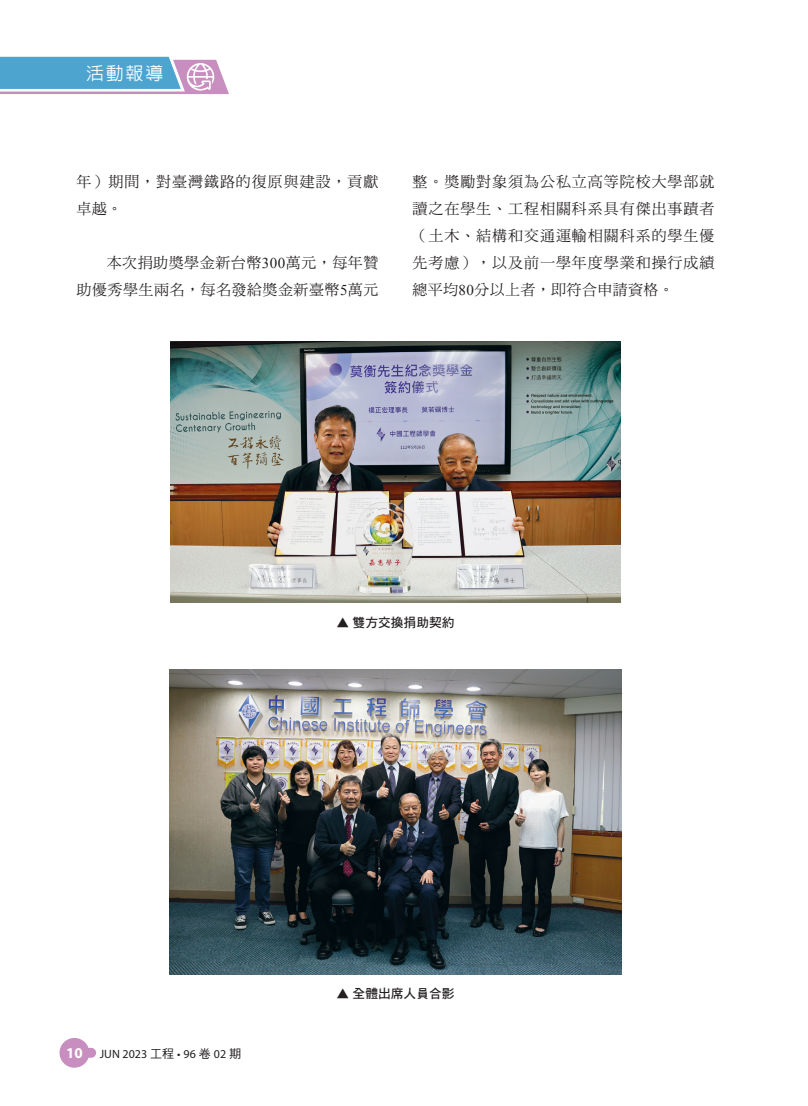
<style>
.page{position:relative;width:808px;height:1106px;background:#fff}
.page>*{position:absolute;margin:0;border:0;box-sizing:border-box;transform-origin:0 0}
.t1{font:500 18px "AR Hei B5";color:#fff}
.t2{font:15px/27px "DF Ming Std W5";letter-spacing:.06em;color:#231f20}
.t3{font:15px/27px "DF Ming Std W5";letter-spacing:.035em;color:#231f20;text-align:right}
.t4{font:12.75px "DF Hei Std W7";color:#231f20}
.t5{font:12px "Myriad Pro";color:#231f20}
.s1{font-family:"Times New Roman"}
.s2{font-weight:700;font-size:15px;color:#fff}
.s3{font-family:"DF Hei Std W5"}
</style>
<div class="page">
<div style="left:60px;top:1037px;width:29px;height:30px;background:#c78ebf;border-radius:50%"></div>
<div style="left:70px;top:1047px;width:26px;height:10px;background:#c78ebf;border-radius:5px"></div>
<svg style="left:0;top:57px;width:229px;height:37px;background:#7eadd2"></svg>
<img style="left:170px;top:341px;width:451px;height:262px">
<img style="left:170px;top:670px;width:451px;height:304px">
<p class="t1" style="left:86px;top:64px;width:79px">活動報導</p>
<p class="t2" style="left:77px;top:168px;width:303px">年）期間，對臺灣鐵路的復原與建設，貢獻卓越。</p>
<p class="t3" style="left:77px;top:249px;width:303px">本次捐助獎學金新台幣<span class="s1">300</span>萬元，每年贊<br>助優秀學生兩名，每名發給獎金新臺幣<span class="s1">5</span>萬元</p>
<p class="t2" style="left:412px;top:168px;width:303px;text-align:justify">整。獎勵對象須為公私立高等院校大學部就讀之在學生、工程相關科系具有傑出事蹟者（土木、結構和交通運輸相關科系的學生優先考慮），以及前一學年度學業和操行成績總平均<span class="s1">80</span>分以上者，即符合申請資格。</p>
<p class="t4" style="left:336px;top:615px;width:120px">▲ 雙方交換捐助契約</p>
<p class="t5" style="left:66px;top:1046px;width:177px"><span class="s2">10</span> JUN 2023 <span class="s3">工程</span> • 96 <span class="s3">卷</span> 02 <span class="s3">期</span></p>
<p class="t4" style="left:336px;top:986px;width:120px">▲ 全體出席人員合影</p>
</div>
